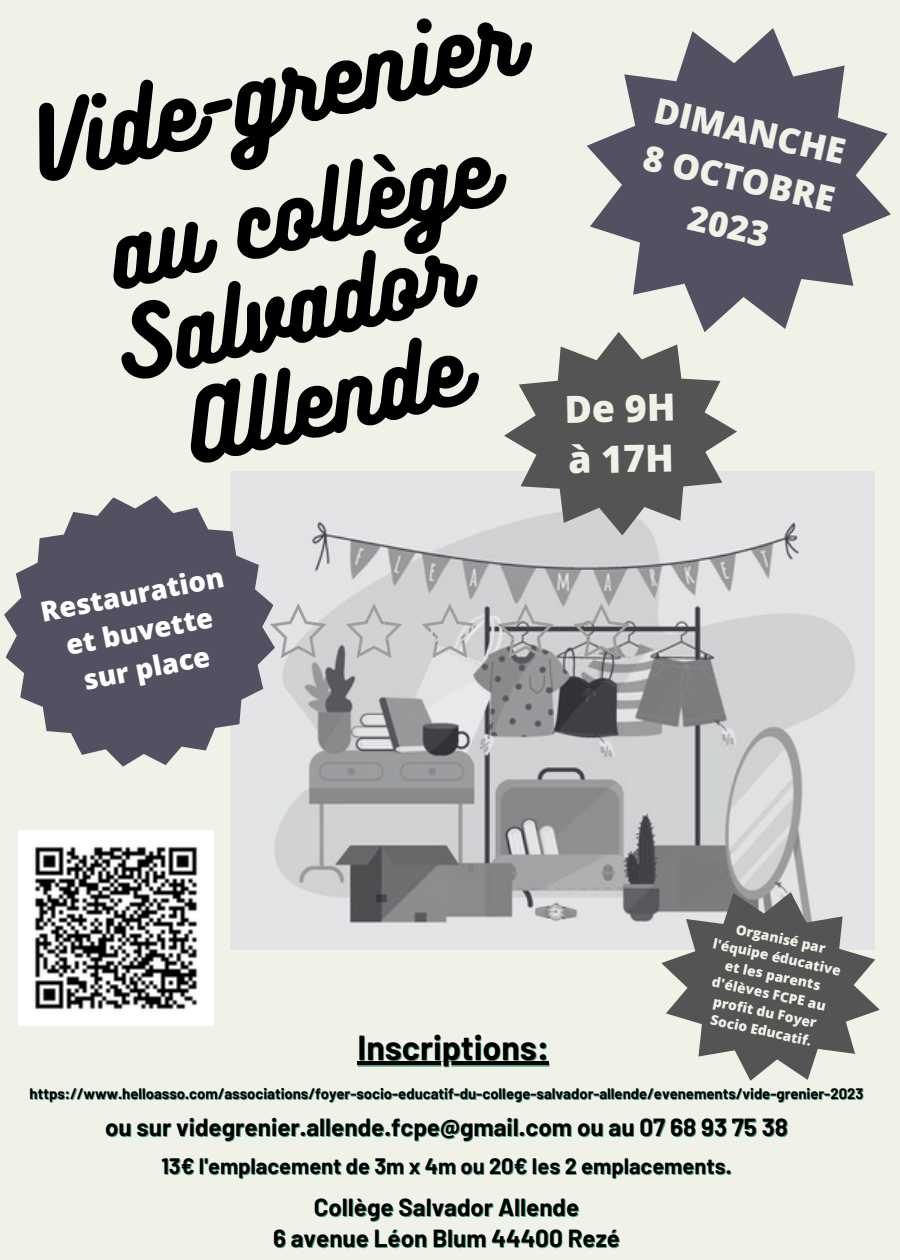
<style>
.page{position:relative;width:900px;height:1260px;background:#fff}
.page>*{position:absolute;margin:0;border:0;box-sizing:border-box;transform-origin:0 0}
.t1{font:90.25px "Bukhari Script";color:#000}
.t2{font:87.5px "Bukhari Script";color:#000}
.t3{font:800 37.5px "Open Sans";color:#f0f2e8}
.t4{font:800 35px "Open Sans";color:#f0f2e8}
.t5{font:700 33.75px "Barlow";color:#000}
.t6{font:800 27.5px/37.5px "Open Sans";color:#fff;text-align:center}
.t7{font:700 24.25px "Barlow";color:#000}
.t8{font:700 21.75px "Barlow";color:#000}
.t9{font:700 14.75px "Barlow";color:#000}
.t10{font:800 13.75px/18.8px "Open Sans";color:#f0f2e8;text-align:center}
</style>
<div class="page">
<img style="left:1px;top:1px;width:899px;height:1259px">
<hr style="left:357px;top:1062px;width:192px;height:3px;background:#000">
<svg style="left:661px;top:892px;width:219px;height:189px;background:#8a8b89"></svg>
<img style="left:19px;top:831px;width:195px;height:195px">
<p class="t1" style="left:20px;top:90px;width:496px;rotate:-13deg">Vide-grenier</p>
<p class="t2" style="left:98px;top:200px;width:391px;rotate:-13deg">au col ège</p>
<p class="t2" style="left:102px;top:293px;width:357px;rotate:-13deg">Salvador</p>
<p class="t2" style="left:176px;top:375px;width:282px;rotate:-13deg">Al ende</p>
<p class="t4" style="left:661px;top:85px;width:196px;rotate:13deg">DIMANCHE</p>
<p class="t4" style="left:650px;top:132px;width:197px;rotate:13deg">8 OCTOBRE</p>
<p class="t4" style="left:694px;top:193px;width:83px;rotate:13deg">2023</p>
<p class="t3" style="left:564px;top:383px;width:113px;rotate:-1deg">De 9H</p>
<p class="t3" style="left:568px;top:433px;width:107px;rotate:-1deg">à 17H</p>
<p class="t6" style="left:37px;top:593px;width:187px;rotate:-11deg">Restauration et buvette sur place</p>
<p class="t10" style="left:719px;top:915px;width:132px;rotate:12deg">Organisé par l'équipe éducative et les parents d'élèves FCPE au profit du Foyer<br>Socio Educatif.</p>
<p class="t5" style="left:357px;top:1026px;width:193px">Inscriptions:</p>
<p class="t9" style="left:30px;top:1084px;width:835px">https://www.helloasso.com/associations/foyer-socio-educatif-du-college-salvador-allende/evenements/vide-grenier-2023</p>
<p class="t7" style="left:105px;top:1111px;width:685px">ou sur videgrenier.allende.fcpe@gmail.com ou au 07 68 93 75 38</p>
<p class="t8" style="left:162px;top:1152px;width:571px">13€ l'emplacement de 3m x 4m ou 20€ les 2 emplacements.</p>
<p class="t7" style="left:314px;top:1192px;width:267px">Collège Salvador Allende</p>
<p class="t7" style="left:273px;top:1222px;width:348px">6 avenue Léon Blum 44400 Rezé</p>
</div>
